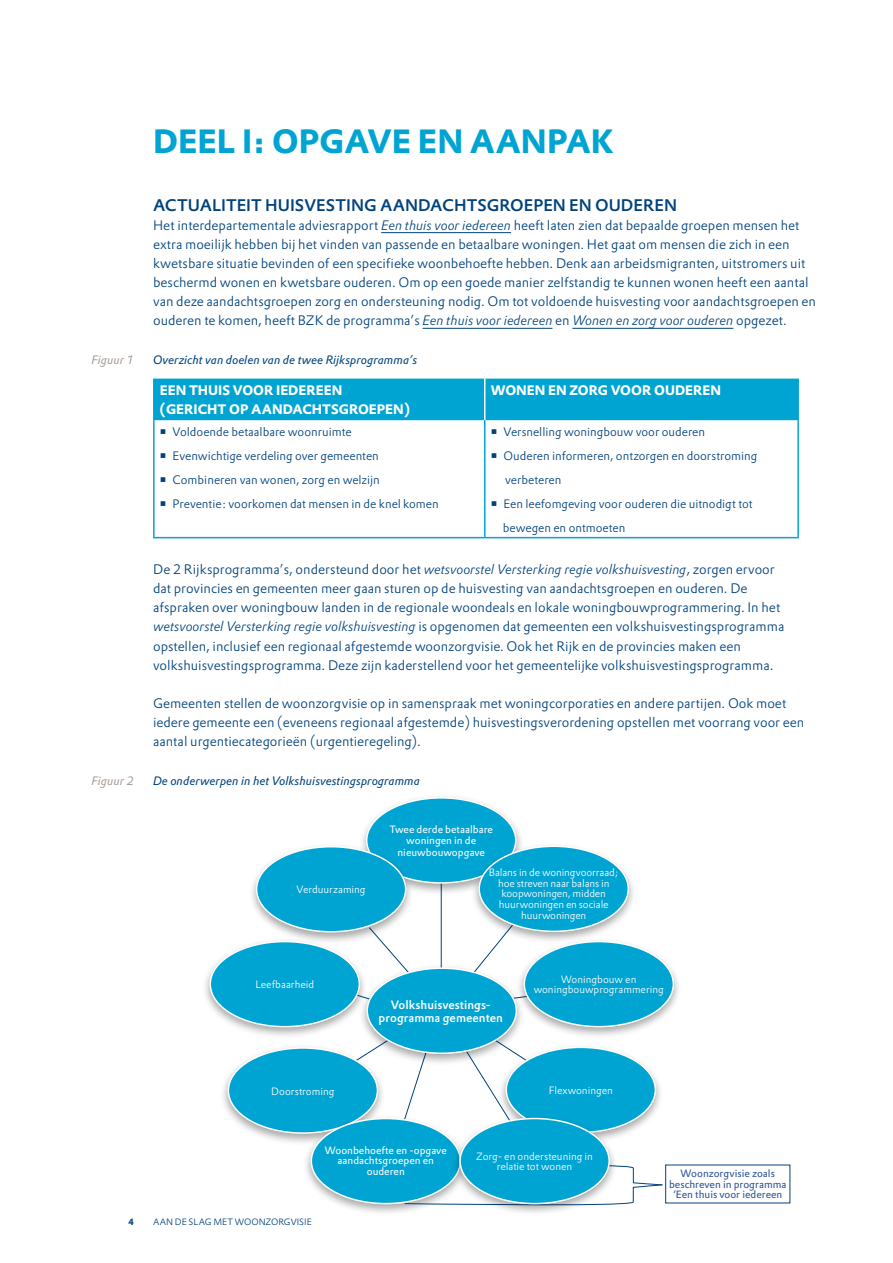
<style>
.page{position:relative;width:893px;height:1263px;background:#fff}
.page>*{position:absolute;margin:0;border:0;box-sizing:border-box;transform-origin:0 0}
.t1{font:700 33px "DTL Prokyon TOT";color:#00a4d2}
.t2{font:500 16.5px "DTL Prokyon TOT";color:#00427c}
.t3{font:300 13.5px/19.2px "DTL Prokyon TOT";color:#00427c}
.t4{font:700 13.5px/19.2px "DTL Prokyon TOT";color:#fff}
.t5{font:300 12px/24px "DTL Prokyon TOT";color:#00427c}
.t6{font:italic 12px "DTL Prokyon TOT";color:#00427c}
.t7{font:italic 12px "DTL Prokyon TOT";color:#aa9e97}
.t8{font:500 11.85px/12.8px "DTL Prokyon TOT";color:#fff;text-align:center}
.t9{font:300 10.35px/10.4px "DTL Prokyon TOT";letter-spacing:-.01em;color:#fff;text-align:center}
.t10{font:10.35px/10.4px "DTL Prokyon TOT";color:#fff;text-align:center}
.t11{font:10.35px/10.4px "DTL Prokyon TOT";color:#2f5496;text-align:center}
.t12{font:300 9px "DTL Prokyon TOT";color:#00427c}
.t13{font:700 9px "DTL Prokyon TOT";color:#00427c}
.s1{font-style:italic}
</style>
<div class="page">
<hr style="left:381px;top:232px;width:130px;height:1px;background:#00427c">
<hr style="left:423px;top:328px;width:129px;height:1px;background:#00427c">
<hr style="left:572px;top:328px;width:161px;height:1px;background:#00427c">
<div style="left:155px;top:379px;width:642px;height:41px;background:#00a4d2"></div>
<hr style="left:153px;top:379px;width:2px;height:41px;background:#00a4d2">
<hr style="left:797px;top:379px;width:2px;height:41px;background:#00a4d2">
<hr style="left:484px;top:379px;width:1px;height:41px;background:#fff">
<hr style="left:484px;top:420px;width:1px;height:117px;background:#00a4d2">
<hr style="left:153px;top:420px;width:2px;height:117px;background:#00a4d2">
<hr style="left:797px;top:420px;width:2px;height:117px;background:#00a4d2">
<hr style="left:153px;top:537px;width:332px;height:1px;background:#00a4d2">
<hr style="left:485px;top:537px;width:314px;height:1px;background:#00a4d2">
<hr style="left:441px;top:880px;width:1px;height:89px;background:#00427c">
<svg style="left:384px;top:945px;width:18px;height:19px"></svg>
<svg style="left:405px;top:1066px;width:18px;height:48px"></svg>
<svg style="left:475px;top:1066px;width:23px;height:37px"></svg>
<svg style="left:480px;top:944px;width:18px;height:20px"></svg>
<div style="left:358px;top:793px;width:166px;height:103px;background:#000;opacity:.35"></div>
<div style="left:367px;top:798px;width:149px;height:85px;background:#00a4d2;border-radius:50%"></div>
<div style="left:471px;top:842px;width:166px;height:102px;background:#000;opacity:.35"></div>
<div style="left:479px;top:846px;width:149px;height:85px;background:#00a4d2;border-radius:50%"></div>
<div style="left:516px;top:937px;width:166px;height:103px;background:#000;opacity:.35"></div>
<div style="left:524px;top:941px;width:149px;height:86px;background:#00a4d2;border-radius:50%"></div>
<div style="left:498px;top:1043px;width:166px;height:102px;background:#000;opacity:.35"></div>
<div style="left:506px;top:1047px;width:149px;height:85px;background:#00a4d2;border-radius:50%"></div>
<div style="left:220px;top:1043px;width:166px;height:103px;background:#000;opacity:.35"></div>
<div style="left:228px;top:1048px;width:149px;height:85px;background:#00a4d2;border-radius:50%"></div>
<div style="left:202px;top:937px;width:166px;height:103px;background:#000;opacity:.35"></div>
<div style="left:210px;top:941px;width:149px;height:86px;background:#00a4d2;border-radius:50%"></div>
<div style="left:248px;top:842px;width:166px;height:103px;background:#000;opacity:.35"></div>
<div style="left:257px;top:847px;width:149px;height:85px;background:#00a4d2;border-radius:50%"></div>
<div style="left:303px;top:1114px;width:166px;height:103px;background:#000;opacity:.35"></div>
<div style="left:311px;top:1118px;width:149px;height:85px;background:#00a4d2;border-radius:50%"></div>
<svg style="left:404px;top:1165px;width:259px;height:42px"></svg>
<div style="left:359px;top:964px;width:166px;height:102px;background:#000;opacity:.35"></div>
<div style="left:367px;top:968px;width:149px;height:85px;background:#00a4d2;border-radius:50%"></div>
<div style="left:452px;top:1114px;width:166px;height:103px;background:#000;opacity:.35"></div>
<div style="left:460px;top:1118px;width:149px;height:85px;background:#00a4d2;border-radius:50%"></div>
<p class="t7" style="left:91px;top:352px;width:44px">Figuur 1</p>
<p class="t7" style="left:91px;top:772px;width:44px">Figuur 2</p>
<h1 class="t1" style="left:153px;top:120px;width:462px">DEEL I: OPGAVE EN AANPAK</h1>
<p class="t2" style="left:153px;top:194px;width:526px">ACTUALITEIT HUISVESTING AANDACHTSGROEPEN EN OUDEREN</p>
<p class="t3" style="left:153px;top:215px;width:664px">Het interdepartementale adviesrapport <span class="s1">Een thuis voor iedereen</span> heeft laten zien dat bepaalde groepen mensen het extra moeilijk hebben bij het vinden van passende en betaalbare woningen. Het gaat om mensen die zich in een kwetsbare situatie bevinden of een specifieke woonbehoefte hebben. Denk aan arbeidsmigranten, uitstromers uit beschermd wonen en kwetsbare ouderen. Om op een goede manier zelfstandig te kunnen wonen heeft een aantal van deze aandachtsgroepen zorg en ondersteuning nodig. Om tot voldoende huisvesting voor aandachtsgroepen en ouderen te komen, heeft BZK de programma’s <span class="s1">Een thuis voor iedereen</span> en <span class="s1">Wonen en zorg voor ouderen</span> opgezet.</p>
<p class="t6" style="left:153px;top:352px;width:266px">Overzicht van doelen van de twee Rijksprogramma’s</p>
<p class="t4" style="left:160px;top:381px;width:252px">EEN THUIS VOOR IEDEREEN (GERICHT OP AANDACHTSGROEPEN)</p>
<p class="t4" style="left:491px;top:381px;width:232px">WONEN EN ZORG VOOR OUDEREN</p>
<p class="t5" style="left:173px;top:419px;width:268px">Voldoende betaalbare woonruimte<br>Evenwichtige verdeling over gemeenten Combineren van wonen, zorg en welzijn<br>Preventie: voorkomen dat mensen in de knel komen</p>
<p class="t5" style="left:503px;top:419px;width:256px">Versnelling woningbouw voor ouderen<br>Ouderen informeren, ontzorgen en doorstroming verbeteren<br>Een leefomgeving voor ouderen die uitnodigt tot bewegen en ontmoeten</p>
<p class="t3" style="left:153px;top:560px;width:633px">De 2 Rijksprogramma’s, ondersteund door het <span class="s1">wetsvoorstel Versterking regie volkshuisvesting</span>, zorgen ervoor dat provincies en gemeenten meer gaan sturen op de huisvesting van aandachtsgroepen en ouderen. De afspraken over woningbouw landen in de regionale woondeals en lokale woningbouwprogrammering. In het <span class="s1">wetsvoorstel Versterking regie volkshuisvesting</span> is opgenomen dat gemeenten een volkshuisvestingsprogramma opstellen, inclusief een regionaal afgestemde woonzorgvisie. Ook het Rijk en de provincies maken een volkshuisvestingsprogramma. Deze zijn kaderstellend voor het gemeentelijke volkshuisvestingsprogramma.</p>
<p class="t3" style="left:153px;top:693px;width:653px">Gemeenten stellen de woonzorgvisie op in samenspraak met woningcorporaties en andere partijen. Ook moet iedere gemeente een (eveneens regionaal afgestemde) huisvestingsverordening opstellen met voorrang voor een aantal urgentiecategorieën (urgentieregeling).</p>
<p class="t6" style="left:153px;top:772px;width:268px">De onderwerpen in het Volkshuisvestingsprogramma</p>
<p class="t9" style="left:297px;top:884px;width:71px">Verduurzaming</p>
<p class="t10" style="left:389px;top:824px;width:105px">Twee derde betaalbare woningen in de</p>
<p class="t10" style="left:397px;top:847px;width:89px">nieuwbouwopgave</p>
<p class="t9" style="left:489px;top:867px;width:131px">Balans in de woningvoorraad; hoe streven naar balans in koopwoningen, midden huurwoningen en sociale</p>
<p class="t9" style="left:521px;top:910px;width:67px">huurwoningen</p>
<p class="t9" style="left:255px;top:979px;width:60px">Leefbaarheid</p>
<p class="t8" style="left:379px;top:998px;width:126px">Volkshuisvestings&shy;programma gemeenten</p>
<p class="t9" style="left:534px;top:974px;width:132px">Woningbouw en woningbouwprogrammering</p>
<p class="t9" style="left:271px;top:1086px;width:65px">Doorstroming</p>
<p class="t9" style="left:549px;top:1085px;width:66px">Flexwoningen</p>
<p class="t10" style="left:325px;top:1145px;width:124px">Woonbehoefte en -opgave aandachtsgroepen en ouderen</p>
<p class="t9" style="left:476px;top:1151px;width:118px">Zorg- en ondersteuning in relatie tot wonen</p>
<p class="t11" style="left:669px;top:1168px;width:119px">Woonzorgvisie zoals beschreven in programma ‘Een thuis voor iedereen</p>
<p class="t13" style="left:128px;top:1215px;width:7px">4</p>
<p class="t12" style="left:153px;top:1216px;width:160px">AAN DE SLAG MET WOONZORGVISIE</p>
</div>
